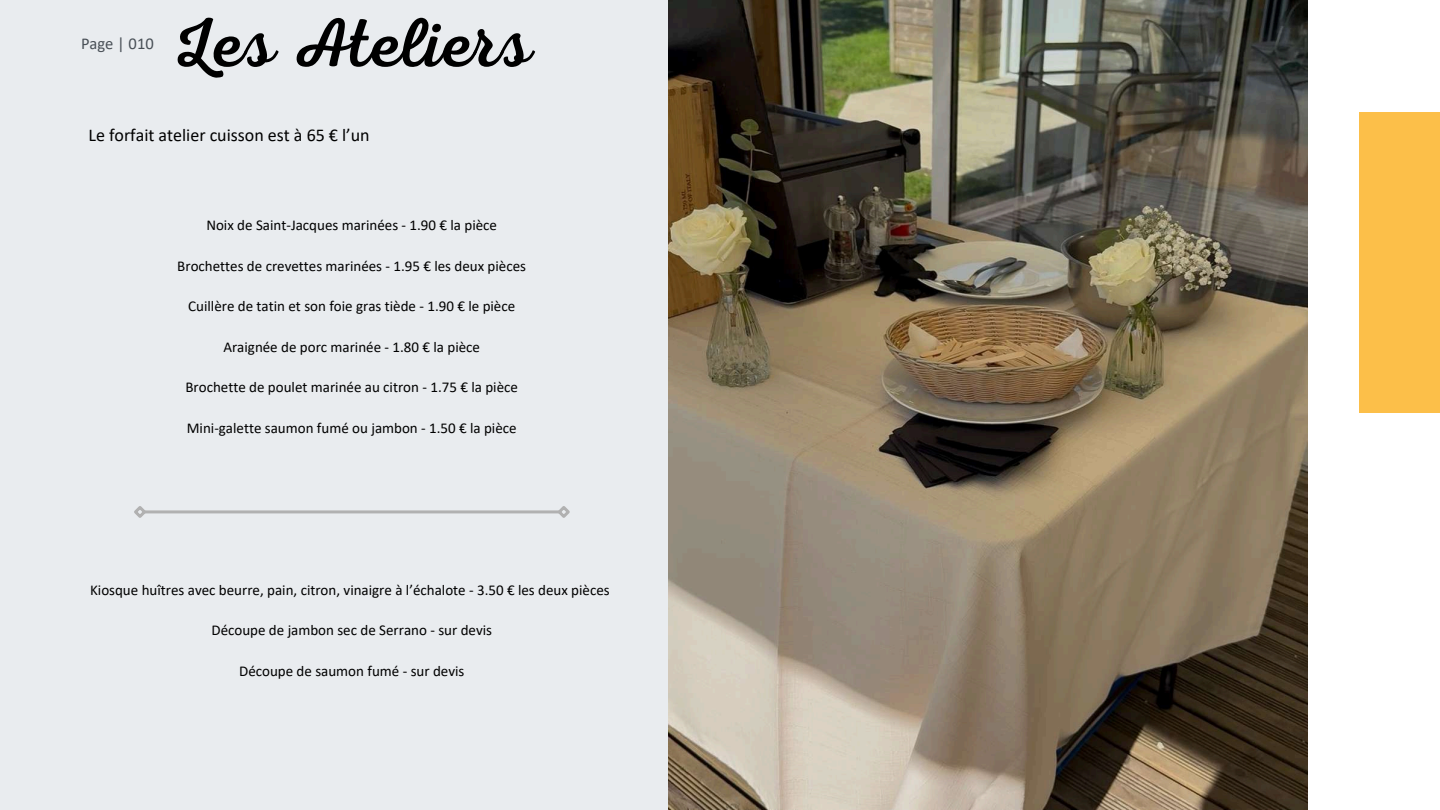
<style>
.page{position:relative;width:1440px;height:810px;background:#fff}
.page>*{position:absolute;margin:0;border:0;box-sizing:border-box;transform-origin:0 0}
.t1{font:70px "Nexa Script";color:#000}
.t2{font:18px "Calibri";color:#000}
.t3{font:16.6px "Calibri";color:#495057}
.t4{font:15px "Calibri";color:#000}
</style>
<div class="page">
<div style="left:0;top:0;width:668px;height:810px;background:#e9ecef"></div>
<div style="left:1359px;top:112px;width:81px;height:300px;background:#fcbf49"></div>
<img style="left:668px;top:0;width:639px;height:810px">
<hr style="left:144px;top:510px;width:416px;height:3px;background:#b1b1b1">
<svg style="left:134px;top:506px;width:15px;height:12px"></svg>
<svg style="left:555px;top:506px;width:15px;height:12px"></svg>
<p class="t3" style="left:81px;top:36px;width:74px">Page | 010</p>
<h1 class="t1" style="left:172px;top:3px;width:362px">Les Ateliers</h1>
<p class="t2" style="left:88px;top:127px;width:283px">Le forfait atelier cuisson est à 65 € l’un</p>
<p class="t4" style="left:206px;top:219px;width:292px">Noix de Saint-Jacques marinées - 1.90 € la pièce</p>
<p class="t4" style="left:177px;top:260px;width:350px">Brochettes de crevettes marinées - 1.95 € les deux pièces</p>
<p class="t4" style="left:188px;top:300px;width:329px">Cuillère de tatin et son foie gras tiède - 1.90 € le pièce</p>
<p class="t4" style="left:223px;top:341px;width:258px">Araignée de porc marinée - 1.80 € la pièce</p>
<p class="t4" style="left:185px;top:381px;width:334px">Brochette de poulet marinée au citron - 1.75 € la pièce</p>
<p class="t4" style="left:187px;top:422px;width:331px">Mini-galette saumon fumé ou jambon - 1.50 € la pièce</p>
<p class="t4" style="left:90px;top:584px;width:521px">Kiosque huîtres avec beurre, pain, citron, vinaigre à l’échalote - 3.50 € les deux pièces</p>
<p class="t4" style="left:211px;top:624px;width:282px">Découpe de jambon sec de Serrano - sur devis</p>
<p class="t4" style="left:239px;top:665px;width:227px">Découpe de saumon fumé - sur devis</p>
</div>
